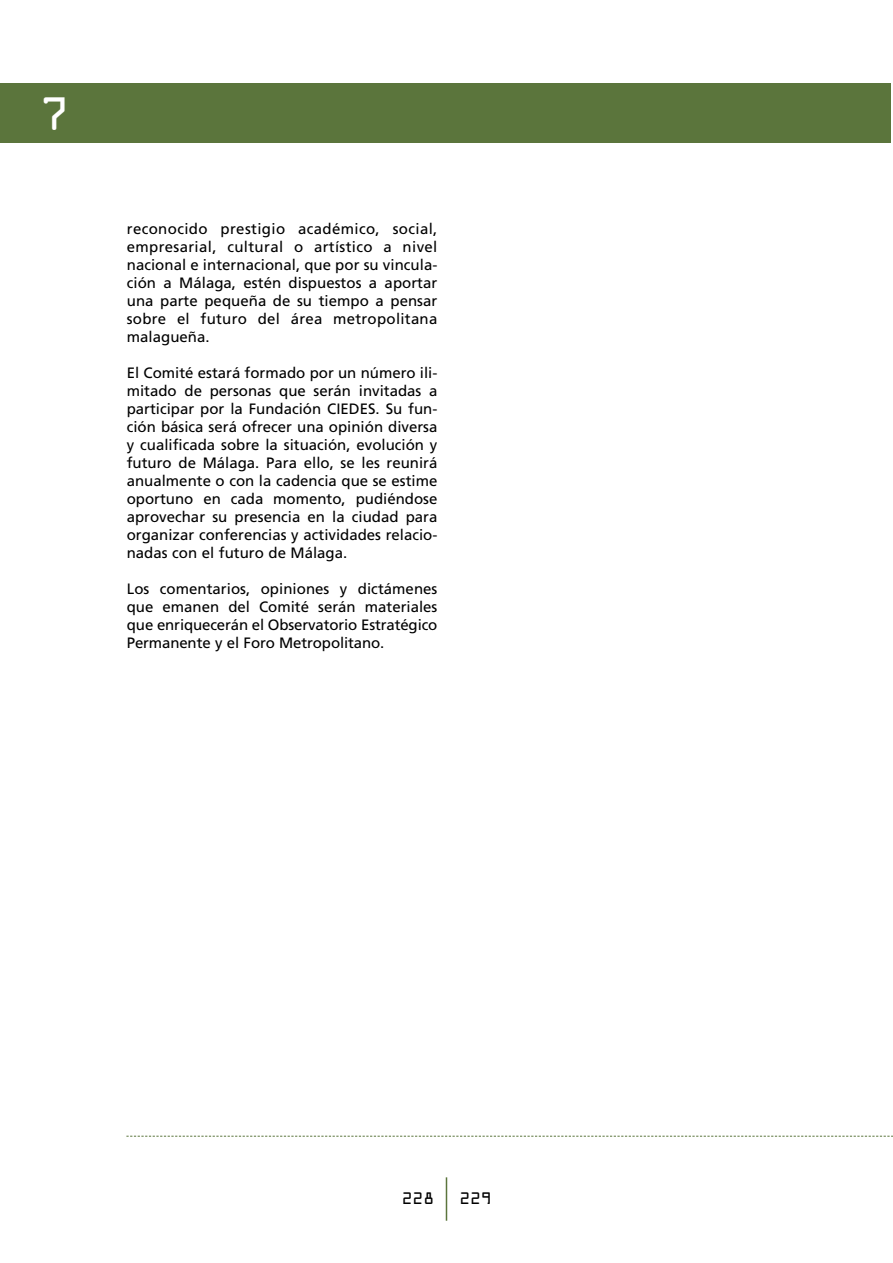
<style>
.page{position:relative;width:893px;height:1263px;background:#fff}
.page>*{position:absolute;margin:0;border:0;box-sizing:border-box;transform-origin:0 0}
.t1{font:42px "OCRA";color:#fff}
.t2{font:15px/18px "Frutiger";color:#000;text-align:justify}
.t3{font:15px "OCRA";color:#000}
</style>
<div class="page">
<hr style="left:446px;top:1177px;width:1px;height:44px;background:#5b753c">
<div style="left:0;top:84px;width:890px;height:59px;background:#5b753c"></div>
<svg style="left:126px;top:1136px;width:766px;height:1px"></svg>
<h1 class="t1" style="left:39px;top:99px;width:32px">7</h1>
<p class="t2" style="left:127px;top:221px;width:312px">reconocido prestigio académico, social, empresarial, cultural o artístico a nivel nacional e internacional, que por su vincula&shy;ción a Málaga, estén dispuestos a aportar una parte pequeña de su tiempo a pensar sobre el futuro del área metropolitana malagueña.</p>
<p class="t2" style="left:127px;top:365px;width:312px">El Comité estará formado por un número ili&shy;mitado de personas que serán invitadas a participar por la Fundación CIEDES. Su fun&shy;ción básica será ofrecer una opinión diversa y cualificada sobre la situación, evolución y futuro de Málaga. Para ello, se les reunirá anualmente o con la cadencia que se estime oportuno en cada momento, pudiéndose aprovechar su presencia en la ciudad para organizar conferencias y actividades relacio&shy;nadas con el futuro de Málaga.</p>
<p class="t2" style="left:127px;top:581px;width:312px">Los comentarios, opiniones y dictámenes que emanen del Comité serán materiales que enriquecerán el Observatorio Estratégico Permanente y el Foro Metropolitano.</p>
<p class="t3" style="left:402px;top:1193px;width:34px">228</p>
<p class="t3" style="left:459px;top:1193px;width:34px">229</p>
</div>
